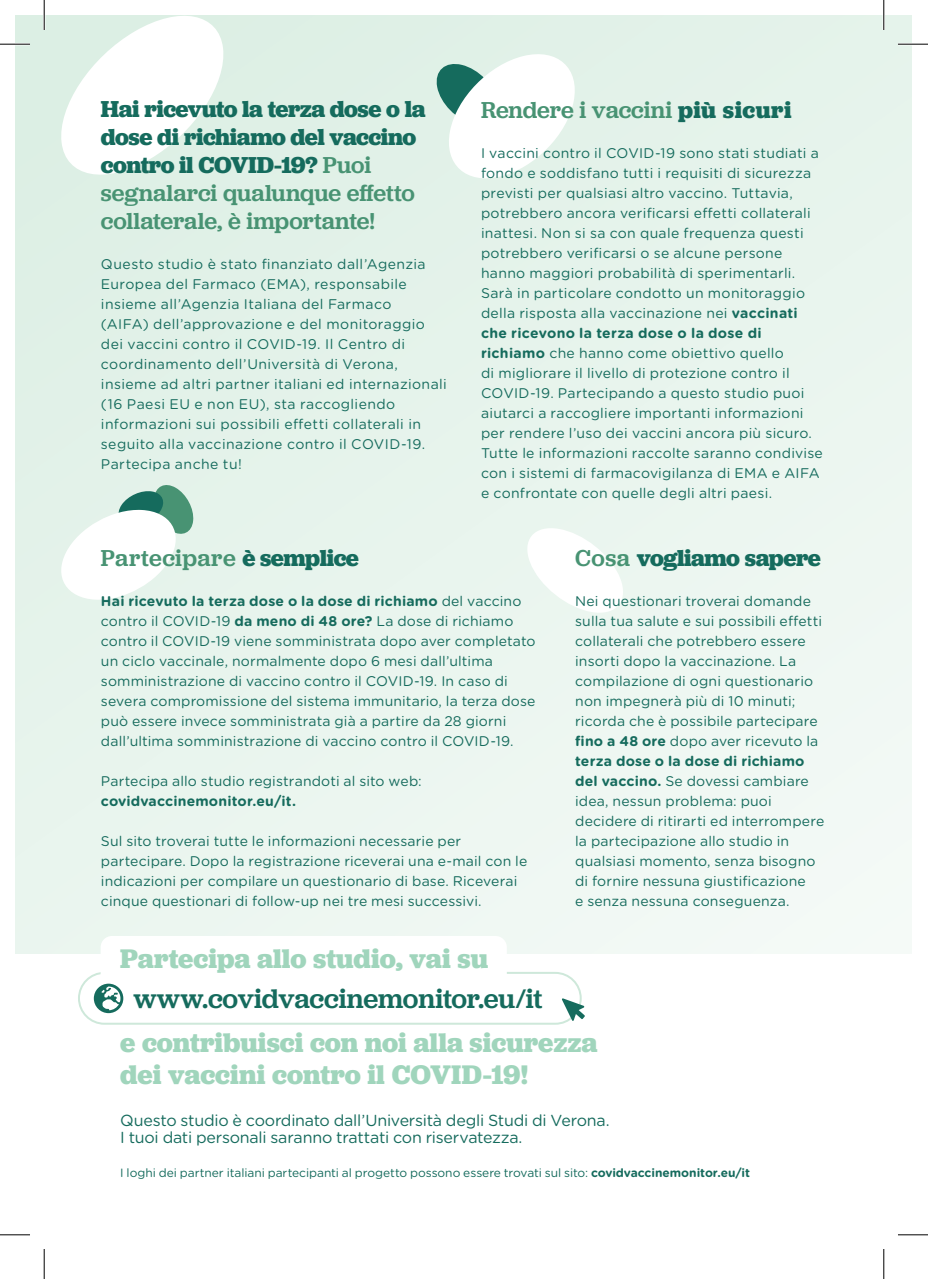
<style>
.page{position:relative;width:928px;height:1279px;background:#fff}
.page>*{position:absolute;margin:0;border:0;box-sizing:border-box;transform-origin:0 0}
.t1{font:700 28px/32px "Jubilat";color:#a0d5bc}
.t2{font:500 28px "Jubilat";letter-spacing:-.01em;color:#156b5d}
.t3{font:700 24px/28px "Jubilat";letter-spacing:-.02em;color:#156b5d}
.t4{font:500 24px "Jubilat";letter-spacing:.005em;color:#489373}
.t5{font:16px/17px "Gotham Rounded";letter-spacing:-.015em;color:#156b5d}
.t6{font:14px/20px "Gotham Rounded";letter-spacing:.015em;color:#156b5d}
.t7{font:700 14px "Gotham Rounded";letter-spacing:.01em;color:#156b5d}
.t8{font:12px "Gotham Rounded";letter-spacing:-.005em;color:#156b5d}
.s1{font-weight:500;color:#489373}
.s2{font-weight:700;color:#156b5d}
.s3{font-weight:700}
</style>
<div class="page">
<div style="left:16px;top:16px;width:896px;height:938px;background:#e8f4ed"></div>
<svg style="left:54px;top:16px;width:176px;height:187px"></svg>
<svg style="left:527px;top:528px;width:96px;height:85px"></svg>
<svg style="left:436px;top:54px;width:139px;height:124px"></svg>
<svg style="left:61px;top:485px;width:133px;height:115px"></svg>
<div style="left:78px;top:972px;width:503px;height:53px;border:2px solid #cee8da;border-radius:25px"></div>
<div style="left:101px;top:936px;width:406px;height:57px;background:#fff;border-radius:11px"></div>
<svg style="left:94px;top:984px;width:29px;height:29px"></svg>
<svg style="left:562px;top:998px;width:23px;height:23px"></svg>
<hr style="left:0;top:43px;width:30px;height:2px;background:#fff">
<hr style="left:897px;top:43px;width:30px;height:2px;background:#fff">
<hr style="left:43px;top:0;width:2px;height:30px;background:#fff">
<hr style="left:882px;top:0;width:2px;height:30px;background:#fff">
<hr style="left:0;top:44px;width:30px;height:1px;background:#000">
<hr style="left:897px;top:44px;width:30px;height:1px;background:#000">
<hr style="left:0;top:1234px;width:30px;height:1px;background:#000">
<hr style="left:897px;top:1234px;width:30px;height:1px;background:#000">
<hr style="left:44px;top:0;width:1px;height:30px;background:#000">
<hr style="left:44px;top:1249px;width:1px;height:30px;background:#000">
<hr style="left:883px;top:0;width:1px;height:30px;background:#000">
<hr style="left:883px;top:1249px;width:1px;height:30px;background:#000">
<h2 class="t3" style="left:101px;top:94px;width:326px">Hai ricevuto la terza dose o la dose di richiamo del vaccino contro il COVID-19? <span class="s1">Puoi segnalarci qualunque effetto collaterale, è importante!</span></h2>
<p class="t6" style="left:101px;top:253px;width:347px">Questo studio è stato finanziato dall’Agenzia Europea del Farmaco (EMA), responsabile insieme all’Agenzia Italiana del Farmaco<br>(AIFA) dell’approvazione e del monitoraggio dei vaccini contro il COVID-19. Il Centro di coordinamento dell’Università di Verona, insieme ad altri partner italiani ed internazionali (16 Paesi EU e non EU), sta raccogliendo informazioni sui possibili effetti collaterali in seguito alla vaccinazione contro il COVID-19.<br>Partecipa anche tu!</p>
<h2 class="t4" style="left:481px;top:95px;width:312px">Rendere i vaccini <span class="s2">più sicuri</span></h2>
<p class="t6" style="left:481px;top:143px;width:343px">I vaccini contro il COVID-19 sono stati studiati a fondo e soddisfano tutti i requisiti di sicurezza previsti per qualsiasi altro vaccino. Tuttavia, potrebbero ancora verificarsi effetti collaterali inattesi. Non si sa con quale frequenza questi potrebbero verificarsi o se alcune persone hanno maggiori probabilità di sperimentarli.<br>Sarà in particolare condotto un monitoraggio della risposta alla vaccinazione nei <span class="s3">vaccinati che ricevono la terza dose o la dose di richiamo</span> che hanno come obiettivo quello<br>di migliorare il livello di protezione contro il COVID-19. Partecipando a questo studio puoi aiutarci a raccogliere importanti informazioni per rendere l’uso dei vaccini ancora più sicuro.<br>Tutte le informazioni raccolte saranno condivise con i sistemi di farmacovigilanza di EMA e AIFA e confrontate con quelle degli altri paesi.</p>
<h2 class="t4" style="left:101px;top:542px;width:259px">Partecipare <span class="s2">è semplice</span></h2>
<p class="t6" style="left:101px;top:590px;width:436px"><span class="s3">Hai ricevuto la terza dose o la dose di richiamo</span> del vaccino contro il COVID-19 <span class="s3">da meno di 48 ore?</span> La dose di richiamo contro il COVID-19 viene somministrata dopo aver completato un ciclo vaccinale, normalmente dopo 6 mesi dall’ultima somministrazione di vaccino contro il COVID-19. In caso di severa compromissione del sistema immunitario, la terza dose può essere invece somministrata già a partire da 28 giorni dall’ultima somministrazione di vaccino contro il COVID-19.</p>
<p class="t6" style="left:101px;top:770px;width:322px">Partecipa allo studio registrandoti al sito web:</p>
<p class="t7" style="left:101px;top:791px;width:197px">covidvaccinemonitor.eu/it.</p>
<p class="t6" style="left:101px;top:830px;width:428px">Sul sito troverai tutte le informazioni necessarie per partecipare. Dopo la registrazione riceverai una e-mail con le indicazioni per compilare un questionario di base. Riceverai cinque questionari di follow-up nei tre mesi successivi.</p>
<h2 class="t3" style="left:575px;top:544px;width:247px"><span class="s1">Cosa</span> vogliamo sapere</h2>
<p class="t6" style="left:575px;top:590px;width:250px">Nei questionari troverai domande sulla tua salute e sui possibili effetti collaterali che potrebbero essere insorti dopo la vaccinazione. La compilazione di ogni questionario non impegnerà più di 10 minuti; ricorda che è possibile partecipare <span class="s3">fino a 48 ore</span> dopo aver ricevuto la <span class="s3">terza dose o la dose di richiamo del vaccino.</span> Se dovessi cambiare idea, nessun problema: puoi decidere di ritirarti ed interrompere la partecipazione allo studio in qualsiasi momento, senza bisogno di fornire nessuna giustificazione<br>e senza nessuna conseguenza.</p>
<h1 class="t1" style="left:120px;top:943px;width:369px">Partecipa allo studio, vai su</h1>
<h1 class="t2" style="left:133px;top:981px;width:410px">www.covidvaccinemonitor.eu/it</h1>
<h1 class="t1" style="left:120px;top:1027px;width:479px">e contribuisci con noi alla sicurezza dei vaccini contro il COVID-19!</h1>
<p class="t5" style="left:120px;top:1111px;width:491px">Questo studio è coordinato dall’Università degli Studi di Verona.<br>I tuoi dati personali saranno trattati con riservatezza.</p>
<p class="t8" style="left:120px;top:1165px;width:631px">I loghi dei partner italiani partecipanti al progetto possono essere trovati sul sito: <span class="s3">covidvaccinemonitor.eu/it</span></p>
</div>
